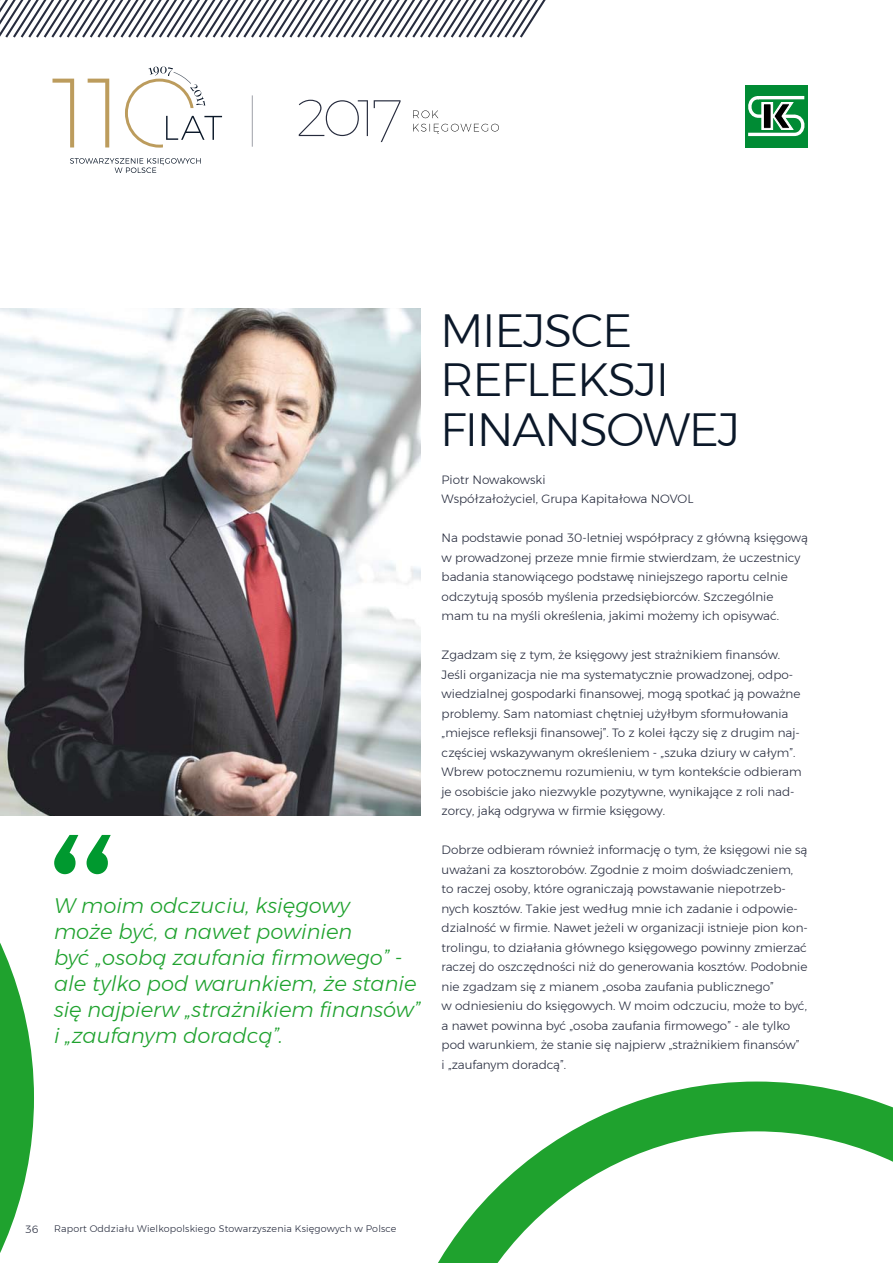
<style>
.page{position:relative;width:893px;height:1263px;background:#fff}
.page>*{position:absolute;margin:0;border:0;box-sizing:border-box;transform-origin:0 0}
.t1{font:300 46.5px/49.5px "Montserrat";letter-spacing:-.03em;color:#0b1829}
.t2{font:italic 300 21px/26.1px "Montserrat";color:#1fa22e}
.t3{font:300 12px/19.5px "Montserrat";color:#262b3d}
.t4{font:300 10.5px "Montserrat";color:#262b3d}
.t5{font:300 9.45px "Montserrat";letter-spacing:.02em;color:#262b3d}
</style>
<div class="page">
<div style="left:745px;top:85px;width:63px;height:63px;background:#008b34"></div>
<svg style="left:748px;top:95px;width:57px;height:42px"></svg>
<svg style="left:299px;top:100px;width:102px;height:42px"></svg>
<svg style="left:413px;top:124px;width:86px;height:10px"></svg>
<svg style="left:413px;top:110px;width:25px;height:8px"></svg>
<hr style="left:252px;top:95px;width:1px;height:52px;background:#262b3d">
<svg style="left:0;top:0;width:546px;height:38px"></svg>
<svg style="left:52px;top:79px;width:57px;height:68px"></svg>
<svg style="left:70px;top:158px;width:131px;height:15px"></svg>
<svg style="left:125px;top:66px;width:97px;height:82px"></svg>
<svg style="left:0;top:815px;width:34px;height:438px"></svg>
<svg style="left:438px;top:1081px;width:455px;height:182px"></svg>
<img style="left:0;top:308px;width:420px;height:507px">
<svg style="left:54px;top:835px;width:57px;height:39px"></svg>
<h2 class="t2" style="left:54px;top:892px;width:368px">W moim odczuciu, księgowy<br>może być, a nawet powinien<br>być „osobą zaufania firmowego” - ale tylko pod warunkiem, że stanie się najpierw „strażnikiem finansów” i „zaufanym doradcą”.</h2>
<h1 class="t1" style="left:440px;top:305px;width:291px">M iejsce refleksj i finansowej</h1>
<p class="t3" style="left:442px;top:470px;width:245px">Piotr Nowakowski<br>Współzałożyciel, Grupa Kapitałowa NOVOL</p>
<p class="t3" style="left:442px;top:528px;width:368px">Na podstawie ponad 30-letniej współpracy z główną księgową w prowadzonej przeze mnie firmie stwierdzam, że uczestnicy badania stanowiącego podstawę niniejszego raportu celnie odczytują sposób myślenia przedsiębiorców. Szczególnie mam tu na myśli określenia, jakimi możemy ich opisywać.</p>
<p class="t3" style="left:442px;top:645px;width:361px">Zgadzam się z tym, że księgowy jest strażnikiem finansów.<br>Jeśli organizacja nie ma systematycznie prowadzonej, odpo&shy;wiedzialnej gospodarki finansowej, mogą spotkać ją poważne problemy. Sam natomiast chętniej użyłbym sformułowania „miejsce refleksji finansowej”. To z kolei łączy się z drugim naj&shy;częściej wskazywanym określeniem - „szuka dziury w całym”.<br>Wbrew potocznemu rozumieniu, w tym kontekście odbieram je osobiście jako niezwykle pozytywne, wynikające z roli nad&shy;zorcy, jaką odgrywa w firmie księgowy.</p>
<p class="t3" style="left:442px;top:840px;width:368px">Dobrze odbieram również informację o tym, że księgowi nie są uważani za kosztorobów. Zgodnie z moim doświadczeniem, to raczej osoby, które ograniczają powstawanie niepotrzeb&shy;nych kosztów. Takie jest według mnie ich zadanie i odpowie&shy;dzialność w firmie. Nawet jeżeli w organizacji istnieje pion kon&shy;trolingu, to działania głównego księgowego powinny zmierzać raczej do oszczędności niż do generowania kosztów. Podobnie nie zgadzam się z mianem „osoba zaufania publicznego”<br>w odniesieniu do księgowych. W moim odczuciu, może to być, a nawet powinna być „osoba zaufania firmowego” - ale tylko pod warunkiem, że stanie się najpierw „strażnikiem finansów”<br>i „zaufanym doradcą”.</p>
<p class="t4" style="left:26px;top:1221px;width:15px">36</p>
<p class="t5" style="left:54px;top:1221px;width:344px">Raport Oddziału Wielkopolskiego Stowarzyszenia Księgowych w Polsce</p>
</div>
